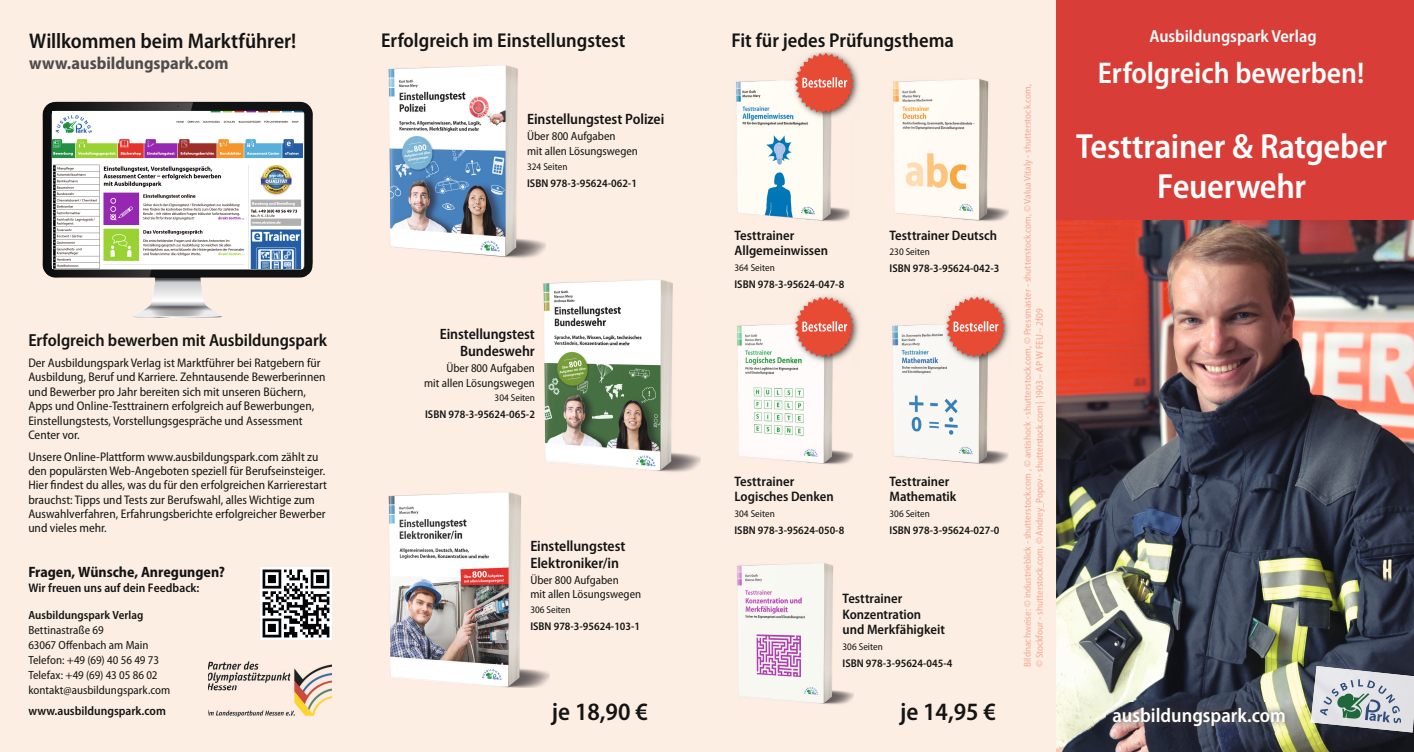
<style>
.page{position:relative;width:1414px;height:752px;background:#fff}
.page>*{position:absolute;margin:0;border:0;box-sizing:border-box;transform-origin:0 0}
.t1{font:600 semi-condensed 35px/40px "Myriad Pro";letter-spacing:-.01em;color:#fff;text-align:center}
.t2{font:600 semi-condensed 30px "Myriad Pro";color:#fff}
.t3{font:600 semi-condensed 25px "Myriad Pro";color:#131413}
.t4{font:600 semi-condensed 21.25px "Myriad Pro";letter-spacing:-.005em;color:#131413}
.t5{font:600 semi-condensed 20px "Myriad Pro";color:#131413}
.t6{font:600 semi-condensed 20px "Myriad Pro";color:#fff}
.t7{font:600 semi-condensed 17.5px "Myriad Pro";letter-spacing:-.005em;color:#131413}
.t8{font:700 semi-condensed 17.5px "Myriad Pro";color:#4d4d4c}
.t9{font:600 semi-condensed 17.5px "Myriad Pro";color:#fff}
.t10{font:600 semi-condensed 15px/16.9px "Myriad Pro";letter-spacing:-.005em;color:#131413;text-align:right}
.t11{font:700 semi-condensed 15px "Myriad Pro";color:#131413}
.t12{font:600 semi-condensed 13.75px/15.6px "Myriad Pro";color:#131413}
.t13{font:semi-condensed 12.5px/14.4px "Myriad Pro";color:#131413}
.t14{font:600 semi-condensed 12.5px "Myriad Pro";color:#131413}
.t15{font:semi-condensed 11.88px/14.9px "Myriad Pro";color:#131413}
.t16{font:600 semi-condensed 11.88px "Myriad Pro";letter-spacing:.005em;color:#131413}
.t17{font:600 semi-condensed 11.25px "Myriad Pro";color:#131413}
.t18{font:semi-condensed 10px/12px "Myriad Pro";color:#f5a793}
.t19{font:semi-condensed 10px "Myriad Pro";color:#131413}
</style>
<div class="page">
<div style="left:0;top:0;width:1060px;height:751px;background:#fdeee3"></div>
<img style="left:543px;top:280px;width:157px;height:192px">
<img style="left:1056px;top:220px;width:358px;height:531px">
<img style="left:388px;top:65px;width:157px;height:193px">
<img style="left:736px;top:80px;width:114px;height:142px">
<img style="left:737px;top:563px;width:116px;height:142px">
<img style="left:737px;top:324px;width:116px;height:141px">
<img style="left:892px;top:324px;width:116px;height:141px">
<img style="left:388px;top:492px;width:161px;height:195px">
<img style="left:893px;top:79px;width:115px;height:143px">
<div style="left:1056px;top:0;width:358px;height:220px;background:#d83e37"></div>
<img style="left:1310px;top:665px;width:104px;height:67px">
<svg style="left:1320px;top:679px;width:81px;height:43px;background:#cbcfd8"></svg>
<img style="left:1337px;top:693px;width:32px;height:25px">
<img style="left:1365px;top:699px;width:15px;height:20px">
<img style="left:1107px;top:701px;width:184px;height:31px">
<img style="left:43px;top:102px;width:270px;height:216px">
<img style="left:52px;top:111px;width:251px;height:157px">
<img style="left:260px;top:567px;width:72px;height:71px">
<img style="left:208px;top:661px;width:124px;height:54px">
<img style="left:816px;top:52px;width:43px;height:50px">
<img style="left:791px;top:77px;width:59px;height:43px">
<svg style="left:795px;top:53px;width:59px;height:60px;background:#e47a69"></svg>
<img style="left:854px;top:311px;width:5px;height:35px">
<img style="left:791px;top:322px;width:62px;height:42px">
<svg style="left:795px;top:296px;width:59px;height:61px;background:#e57c6b"></svg>
<img style="left:1005px;top:311px;width:5px;height:27px">
<img style="left:943px;top:319px;width:65px;height:45px">
<svg style="left:946px;top:296px;width:59px;height:61px;background:#e57c6b"></svg>
<h3 class="t4" style="left:29px;top:29px;width:268px">Willkommen beim Marktführer!</h3>
<h3 class="t8" style="left:29px;top:53px;width:201px">www.ausbildungspark.com</h3>
<h3 class="t7" style="left:28px;top:330px;width:300px">Erfolgreich bewerben mit Ausbildungspark</h3>
<p class="t13" style="left:28px;top:356px;width:299px">Der Ausbildungspark Verlag ist Marktführer bei Ratgebern für Ausbildung, Beruf und Karriere. Zehntausende Bewerberinnen und Bewerber pro Jahr bereiten sich mit unseren Büchern, Apps und Online-Testtrainern erfolgreich auf Bewerbungen, Einstellungstests, Vorstellungsgespräche und Assessment Center vor.</p>
<p class="t13" style="left:28px;top:449px;width:300px">Unsere Online-Plattform www.ausbildungspark.com zählt zu den populärsten Web-Angeboten speziell für Berufseinsteiger.<br>Hier findest du alles, was du für den erfolgreichen Karrierestart brauchst: Tipps und Tests zur Berufswahl, alles Wichtige zum Auswahlverfahren, Erfahrungsberichte erfolgreicher Bewerber und vieles mehr.</p>
<p class="t11" style="left:28px;top:563px;width:198px">Fragen, Wünsche, Anregungen?</p>
<p class="t14" style="left:28px;top:581px;width:173px">Wir freuen uns auf dein Feedback:</p>
<p class="t16" style="left:28px;top:608px;width:117px">Ausbildungspark Verlag</p>
<p class="t15" style="left:28px;top:622px;width:143px">Bettinastraße 69<br>63067 Offenbach am Main<br>Telefon: +49 (69) 40 56 49 73<br>Telefax: +49 (69) 43 05 86 02 kontakt@ausbildungspark.com</p>
<p class="t14" style="left:28px;top:704px;width:139px">www.ausbildungspark.com</p>
<h3 class="t5" style="left:381px;top:29px;width:246px">Erfolgreich im Einstellungstest</h3>
<h3 class="t5" style="left:731px;top:29px;width:224px">Fit für jedes Prüfungsthema</h3>
<p class="t10" style="left:527px;top:110px;width:139px">Einstellungstest Polizei</p>
<p class="t15" style="left:527px;top:128px;width:112px">Über 800 Aufgaben<br>mit allen Lösungswegen</p>
<p class="t19" style="left:527px;top:161px;width:42px">324 Seiten</p>
<p class="t17" style="left:527px;top:177px;width:111px">ISBN 978-3-95624-062-1</p>
<p class="t10" style="left:440px;top:325px;width:97px">Einstellungstest<br>Bundeswehr</p>
<p class="t15" style="left:424px;top:360px;width:112px;text-align:right">Über 800 Aufgaben<br>mit allen Lösungswegen</p>
<p class="t19" style="left:495px;top:392px;width:42px">304 Seiten</p>
<p class="t17" style="left:425px;top:408px;width:111px">ISBN 978-3-95624-065-2</p>
<p class="t10" style="left:530px;top:537px;width:97px;text-align:left">Einstellungstest<br>Elektroniker/in</p>
<p class="t15" style="left:530px;top:572px;width:112px;line-height:14.2px">Über 800 Aufgaben<br>mit allen Lösungswegen</p>
<p class="t19" style="left:530px;top:604px;width:42px">306 Seiten</p>
<p class="t17" style="left:530px;top:620px;width:111px">ISBN 978-3-95624-103-1</p>
<h3 class="t3" style="left:552px;top:697px;width:97px">je 18,90 €</h3>
<p class="t12" style="left:734px;top:227px;width:95px">Testtrainer<br>Allgemeinwissen</p>
<p class="t19" style="left:734px;top:262px;width:42px">364 Seiten</p>
<p class="t17" style="left:734px;top:278px;width:111px">ISBN 978-3-95624-047-8</p>
<p class="t12" style="left:889px;top:227px;width:109px">Testtrainer Deutsch</p>
<p class="t19" style="left:889px;top:246px;width:42px">230 Seiten</p>
<p class="t17" style="left:889px;top:262px;width:111px">ISBN 978-3-95624-042-3</p>
<p class="t12" style="left:734px;top:473px;width:101px">Testtrainer<br>Logisches Denken</p>
<p class="t19" style="left:734px;top:508px;width:42px">304 Seiten</p>
<p class="t17" style="left:734px;top:523px;width:111px">ISBN 978-3-95624-050-8</p>
<p class="t12" style="left:889px;top:473px;width:68px">Testtrainer<br>Mathematik</p>
<p class="t19" style="left:889px;top:508px;width:42px">306 Seiten</p>
<p class="t17" style="left:889px;top:523px;width:111px">ISBN 978-3-95624-027-0</p>
<p class="t12" style="left:842px;top:590px;width:104px">Testtrainer<br>Konzentration und Merkfähigkeit</p>
<p class="t19" style="left:842px;top:640px;width:42px">306 Seiten</p>
<p class="t17" style="left:842px;top:656px;width:111px">ISBN 978-3-95624-045-4</p>
<h3 class="t3" style="left:900px;top:697px;width:97px">je 14,95 €</h3>
<p class="t18" style="left:1022px;top:666px;width:584px;rotate:-90deg">Bildnachweise: © industrieblick - shutterstock.com , © antishock - shutterstock.com, © Pressmaster - shutterstock.com, © Valua Vitaly - shutterstock.com, © Stockfour - shutterstock.com, © Andrey_Popov - shutterstock.com | 1903 – AP W FEU – 2f09</p>
<h3 class="t9" style="left:1149px;top:26px;width:169px">Ausbildungspark Verlag</h3>
<h2 class="t2" style="left:1098px;top:56px;width:268px">Erfolgreich bewerben!</h2>
<h1 class="t1" style="left:1076px;top:126px;width:312px">Testtrainer &amp; Ratgeber<br>Feuerwehr</h1>
<h3 class="t6" style="left:1112px;top:704px;width:175px">ausbildungspark.com</h3>
</div>
